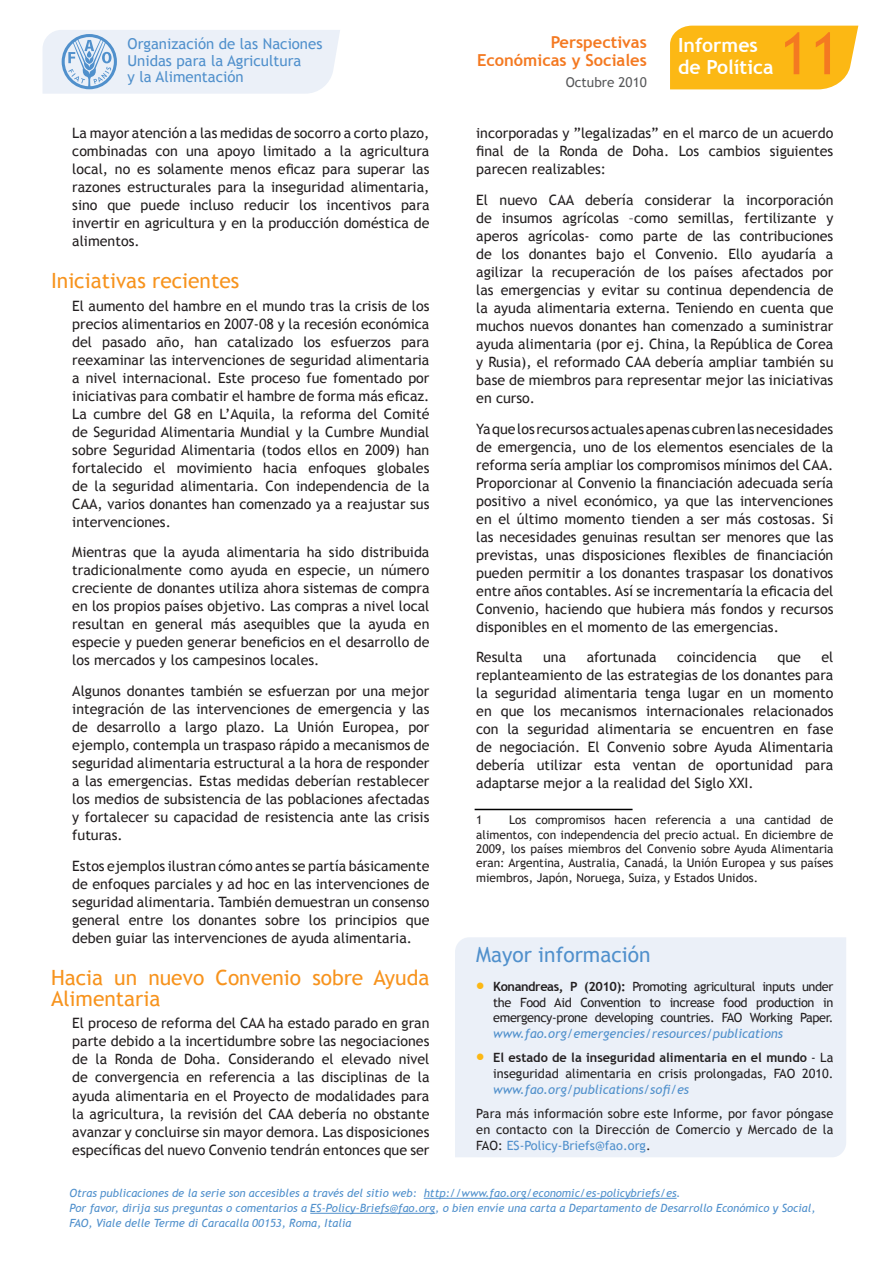
<style>
.page{position:relative;width:893px;height:1263px;background:#fff}
.page>*{position:absolute;margin:0;border:0;box-sizing:border-box;transform-origin:0 0}
.t1{font:58.5px "Trebuchet MS";color:#f47921}
.titolini{font:21px/21px "Trebuchet MS";color:#f7931d}
.titolini-2{font:21px "Trebuchet MS";color:#5090cc}
.t2{font:700 19.5px/22.5px "Trebuchet MS";color:#fff}
.t3{font:700 16.5px/18px "Trebuchet MS";color:#f47921;text-align:right}
.t4{font:15px/16.5px "Trebuchet MS";color:#5090cc}
.testo{font:14.25px/18px "Trebuchet MS";color:#231f20;text-align:justify}
.t5{font:13.5px "Trebuchet MS";color:#57585a}
.bullet_testo{font:12.75px/15.8px "Trebuchet MS";letter-spacing:-.03em;color:#231f20;text-align:justify}
.testo-2{font:12.75px/15.8px "Trebuchet MS";letter-spacing:.01em;color:#231f20;text-align:justify}
.testo-3{font:12px/14.4px "Trebuchet MS";color:#231f20;text-align:justify}
.footer2{font:italic 11.25px/15px "Trebuchet MS";color:#5090cc}
.s1{color:#fcb814}
.s2{font-weight:700}
.s3{font-style:italic;color:#5090cc}
.s4{color:#5090cc}
</style>
<div class="page">
<div style="left:670px;top:26px;width:188px;height:63px;background:#fcb814"></div>
<svg style="left:43px;top:30px;width:297px;height:64px"></svg>
<hr style="left:424px;top:1198px;width:253px;height:1px;background:#5090cc">
<hr style="left:310px;top:1213px;width:125px;height:1px;background:#5090cc">
<div style="left:455px;top:937px;width:391px;height:220px;background:#ebf0f8"></div>
<hr style="left:475px;top:809px;width:158px;height:1px;background:#000">
<p class="t4" style="left:128px;top:36px;width:196px">Organización de las Naciones<br>Unidas para la Agricultura<br>y la Alimentación</p>
<h3 class="t2" style="left:678px;top:34px;width:97px">Informes de Política</h3>
<h1 class="t1" style="left:779px;top:19px;width:63px">11</h1>
<p class="t3" style="left:477px;top:33px;width:171px">Perspectivas<br>Económicas y Sociales</p>
<p class="t5" style="left:566px;top:75px;width:82px">Octubre 2010</p>
<p class="testo" style="left:72px;top:124px;width:359px">La mayor atención a las medidas de socorro a corto plazo, combinadas con una apoyo limitado a la agricultura local, no es solamente menos eficaz para superar las razones estructurales para la inseguridad alimentaria, sino que puede incluso reducir los incentivos para invertir en agricultura y en la producción doméstica de alimentos.</p>
<p class="titolini" style="left:51px;top:271px;width:190px">Iniciativas recientes</p>
<p class="testo" style="left:72px;top:297px;width:359px">El aumento del hambre en el mundo tras la crisis de los precios alimentarios en 2007-08 y la recesión económica del pasado año, han catalizado los esfuerzos para reexaminar las intervenciones de seguridad alimentaria a nivel internacional. Este proceso fue fomentado por iniciativas para combatir el hambre de forma más eficaz.<br>La cumbre del G8 en L’Aquila, la reforma del Comité de Seguridad Alimentaria Mundial y la Cumbre Mundial sobre Seguridad Alimentaria (todos ellos en 2009) han fortalecido el movimiento hacia enfoques globales de la seguridad alimentaria. Con independencia de la CAA, varios donantes han comenzado ya a reajustar sus intervenciones.</p>
<p class="testo" style="left:72px;top:543px;width:359px">Mientras que la ayuda alimentaria ha sido distribuida tradicionalmente como ayuda en especie, un número creciente de donantes utiliza ahora sistemas de compra en los propios países objetivo. Las compras a nivel local resultan en general más asequibles que la ayuda en especie y pueden generar beneficios en el desarrollo de los mercados y los campesinos locales.</p>
<p class="testo" style="left:72px;top:682px;width:359px">Algunos donantes también se esfuerzan por una mejor integración de las intervenciones de emergencia y las de desarrollo a largo plazo. La Unión Europea, por ejemplo, contempla un traspaso rápido a mecanismos de seguridad alimentaria estructural a la hora de responder a las emergencias. Estas medidas deberían restablecer los medios de subsistencia de las poblaciones afectadas y fortalecer su capacidad de resistencia ante las crisis futuras.</p>
<p class="testo" style="left:72px;top:857px;width:359px">Estos ejemplos ilustran cómo antes se partía básicamente de enfoques parciales y ad hoc en las intervenciones de seguridad alimentaria. También demuestran un consenso general entre los donantes sobre los principios que deben guiar las intervenciones de ayuda alimentaria.</p>
<p class="titolini" style="left:51px;top:967px;width:380px">Hacia un nuevo Convenio sobre Ayuda<br>Alimentaria</p>
<p class="testo" style="left:72px;top:1015px;width:359px">El proceso de reforma del CAA ha estado parado en gran parte debido a la incertidumbre sobre las negociaciones de la Ronda de Doha. Considerando el elevado nivel de convergencia en referencia a las disciplinas de la ayuda alimentaria en el Proyecto de modalidades para la agricultura, la revisión del CAA debería no obstante avanzar y concluirse sin mayor demora. Las disposiciones específicas del nuevo Convenio tendrán entonces que ser</p>
<p class="testo" style="left:476px;top:124px;width:359px">incorporadas y ”legalizadas” en el marco de un acuerdo final de la Ronda de Doha. Los cambios siguientes parecen realizables:</p>
<p class="testo" style="left:476px;top:191px;width:359px">El nuevo CAA debería considerar la incorporación de insumos agrícolas –como semillas, fertilizante y aperos agrícolas- como parte de las contribuciones de los donantes bajo el Convenio. Ello ayudaría a agilizar la recuperación de los países afectados por las emergencias y evitar su continua dependencia de la ayuda alimentaria externa. Teniendo en cuenta que muchos nuevos donantes han comenzado a suministrar ayuda alimentaria (por ej. China, la República de Corea y Rusia), el reformado CAA debería ampliar también su base de miembros para representar mejor las iniciativas en curso.</p>
<p class="testo" style="left:476px;top:420px;width:359px">Ya que los recursos actuales apenas cubren las necesidades de emergencia, uno de los elementos esenciales de la reforma sería ampliar los compromisos mínimos del CAA.<br>Proporcionar al Convenio la financiación adecuada sería positivo a nivel económico, ya que las intervenciones en el último momento tienden a ser más costosas. Si las necesidades genuinas resultan ser menores que las previstas, unas disposiciones flexibles de financiación pueden permitir a los donantes traspasar los donativos entre años contables. Así se incrementaría la eficacia del Convenio, haciendo que hubiera más fondos y recursos disponibles en el momento de las emergencias.</p>
<p class="testo" style="left:476px;top:648px;width:48px">Resulta</p>
<p class="testo" style="left:543px;top:648px;width:25px">una</p>
<p class="testo" style="left:587px;top:648px;width:72px">afortunada</p>
<p class="testo" style="left:677px;top:648px;width:81px">coincidencia</p>
<p class="testo" style="left:777px;top:648px;width:25px">que</p>
<p class="testo" style="left:476px;top:648px;width:359px;text-indent:345px">el replanteamiento de las estrategias de los donantes para la seguridad alimentaria tenga lugar en un momento en que los mecanismos internacionales relacionados con la seguridad alimentaria se encuentren en fase de negociación. El Convenio sobre Ayuda Alimentaria debería utilizar esta ventan de oportunidad para adaptarse mejor a la realidad del Siglo XXI.</p>
<p class="testo-3" style="left:476px;top:813px;width:8px">1</p>
<p class="testo-3" style="left:476px;top:813px;width:359px;text-indent:33px">Los compromisos hacen referencia a una cantidad de alimentos, con independencia del precio actual. En diciembre de 2009, los países miembros del Convenio sobre Ayuda Alimentaria eran: Argentina, Australia, Canadá, la Unión Europea y sus países miembros, Japón, Noruega, Suiza, y Estados Unidos.</p>
<p class="titolini-2" style="left:476px;top:942px;width:176px">Mayor información</p>
<p class="bullet_testo" style="left:493px;top:978px;width:342px;text-indent:-17px"><span class="s1">•</span> <span class="s2">Konandreas, P (2010):</span> Promoting agricultural inputs under the Food Aid Convention to increase food production in emergency-prone developing countries. FAO Working Paper. <span class="s3">www.fao.org/emergencies/resources/publications</span></p>
<p class="bullet_testo" style="left:493px;top:1050px;width:342px;text-indent:-17px"><span class="s1">•</span> <span class="s2">El estado de la inseguridad alimentaria en el mundo</span> - La inseguridad alimentaria en crisis prolongadas, FAO 2010. <span class="s3">www.fao.org/publications/sofi/es</span></p>
<p class="testo-2" style="left:476px;top:1106px;width:359px">Para más información sobre este Informe, por favor póngase en contacto con la Dirección de Comercio y Mercado de la FAO: <span class="s4">ES-Policy-Briefs@fao.org</span>.</p>
<p class="footer2" style="left:69px;top:1185px;width:747px">Otras publicaciones de la serie son accesibles a través del sitio web: http://www.fao.org/economic/es-policybriefs/es.<br>Por favor, dirija sus preguntas o comentarios a ES-Policy-Briefs@fao.org, o bien envíe una carta a Departamento de Desarrollo Económico y Social,<br>FAO, Viale delle Terme di Caracalla 00153, Roma, Italia</p>
</div>
